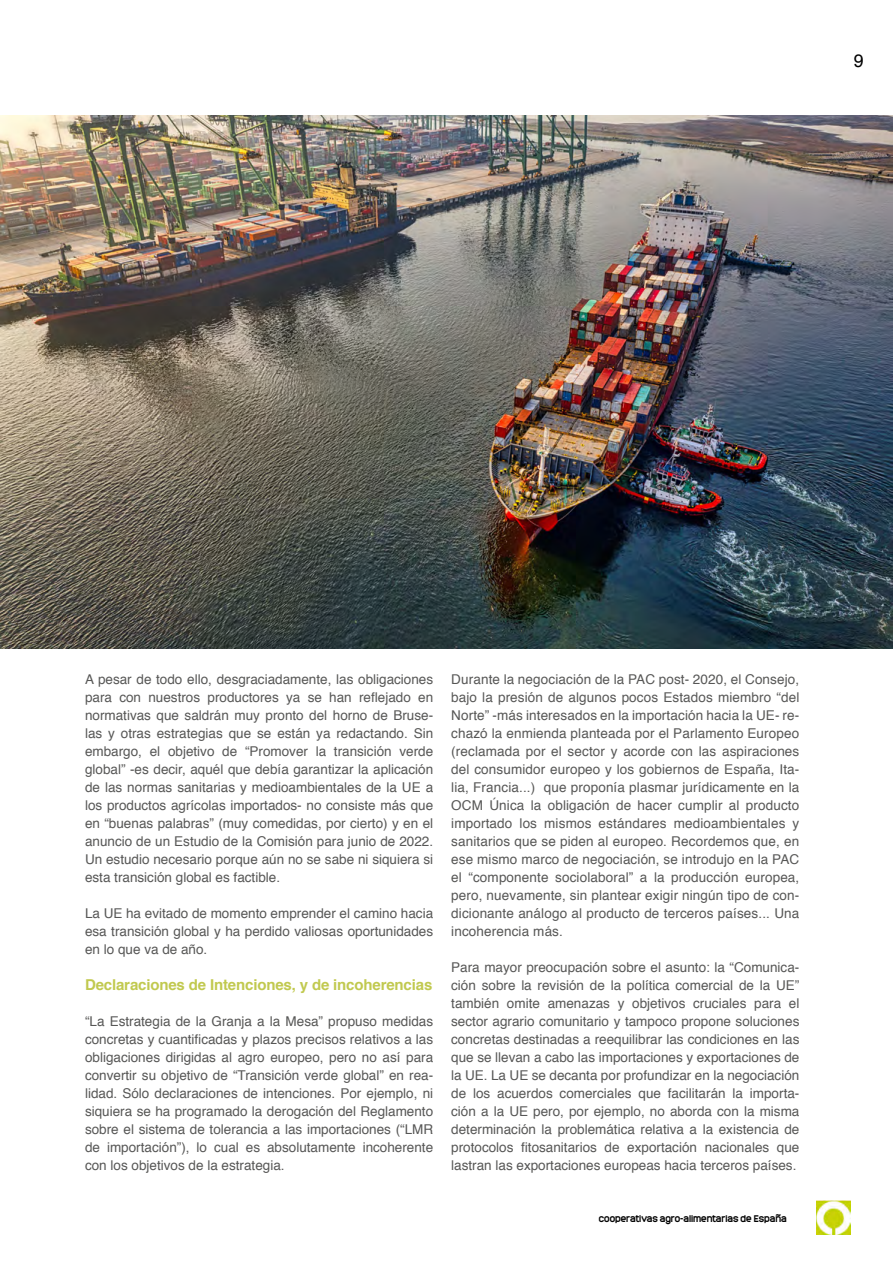
<style>
.page{position:relative;width:893px;height:1263px;background:#fff}
.page>*{position:absolute;margin:0;border:0;box-sizing:border-box;transform-origin:0 0}
.t1{font:18px "Helvetica";color:#000}
.TEXTO{font:700 15px "Helvetica";letter-spacing:-.01em;color:#c1c94f}
.TEXTO-2{font:13.5px/18px "Helvetica";color:#575756;text-align:justify}
.t2{font:700 9px "Monark";color:#000}
</style>
<div class="page">
<img style="left:816px;top:1200px;width:34px;height:34px">
<img style="left:0;top:116px;width:893px;height:532px">
<h1 class="t1" style="left:854px;top:46px;width:12px">9</h1>
<p class="TEXTO-2" style="left:85px;top:671px;width:350px">A pesar de todo ello, desgraciadamente, las obligaciones para con nuestros productores ya se han reflejado en normativas que saldrán muy pronto del horno de Bruse&shy;las y otras estrategias que se están ya redactando. Sin embargo, el objetivo de “Promover la transición verde global” -es decir, aquél que debía garantizar la aplicación de las normas sanitarias y medioambientales de la UE a los productos agrícolas importados- no consiste más que en “buenas palabras” (muy comedidas, por cierto) y en el anuncio de un Estudio de la Comisión para junio de 2022.<br>Un estudio necesario porque aún no se sabe ni siquiera si esta transición global es factible.</p>
<p class="TEXTO-2" style="left:85px;top:905px;width:350px">La UE ha evitado de momento emprender el camino hacia esa transición global y ha perdido valiosas oportunidades en lo que va de año.</p>
<p class="TEXTO" style="left:85px;top:973px;width:349px">Declaraciones de Intenciones, y de incoherencias</p>
<p class="TEXTO-2" style="left:85px;top:1013px;width:350px">“La Estrategia de la Granja a la Mesa” propuso medidas concretas y cuantificadas y plazos precisos relativos a las obligaciones dirigidas al agro europeo, pero no así para convertir su objetivo de “Transición verde global” en rea&shy;lidad. Sólo declaraciones de intenciones. Por ejemplo, ni siquiera se ha programado la derogación del Reglamento sobre el sistema de tolerancia a las importaciones (“LMR de importación”), lo cual es absolutamente incoherente con los objetivos de la estrategia.</p>
<p class="TEXTO-2" style="left:451px;top:671px;width:350px">Durante la negociación de la PAC post- 2020, el Consejo, bajo la presión de algunos pocos Estados miembro “del Norte” -más interesados en la importación hacia la UE- re&shy;chazó la enmienda planteada por el Parlamento Europeo (reclamada por el sector y acorde con las aspiraciones del consumidor europeo y los gobiernos de España, Ita&shy;lia, Francia...) que proponía plasmar jurídicamente en la OCM Única la obligación de hacer cumplir al producto importado los mismos estándares medioambientales y sanitarios que se piden al europeo. Recordemos que, en ese mismo marco de negociación, se introdujo en la PAC el “componente sociolaboral” a la producción europea, pero, nuevamente, sin plantear exigir ningún tipo de con&shy;dicionante análogo al producto de terceros países... Una incoherencia más.</p>
<p class="TEXTO-2" style="left:451px;top:959px;width:350px">Para mayor preocupación sobre el asunto: la “Comunica&shy;ción sobre la revisión de la política comercial de la UE” también omite amenazas y objetivos cruciales para el sector agrario comunitario y tampoco propone soluciones concretas destinadas a reequilibrar las condiciones en las que se llevan a cabo las importaciones y exportaciones de la UE. La UE se decanta por profundizar en la negociación de los acuerdos comerciales que facilitarán la importa&shy;ción a la UE pero, por ejemplo, no aborda con la misma determinación la problemática relativa a la existencia de protocolos fitosanitarios de exportación nacionales que lastran las exportaciones europeas hacia terceros países.</p>
<p class="t2" style="left:599px;top:1212px;width:189px">cooperativas agro-alimentarias de España</p>
</div>
